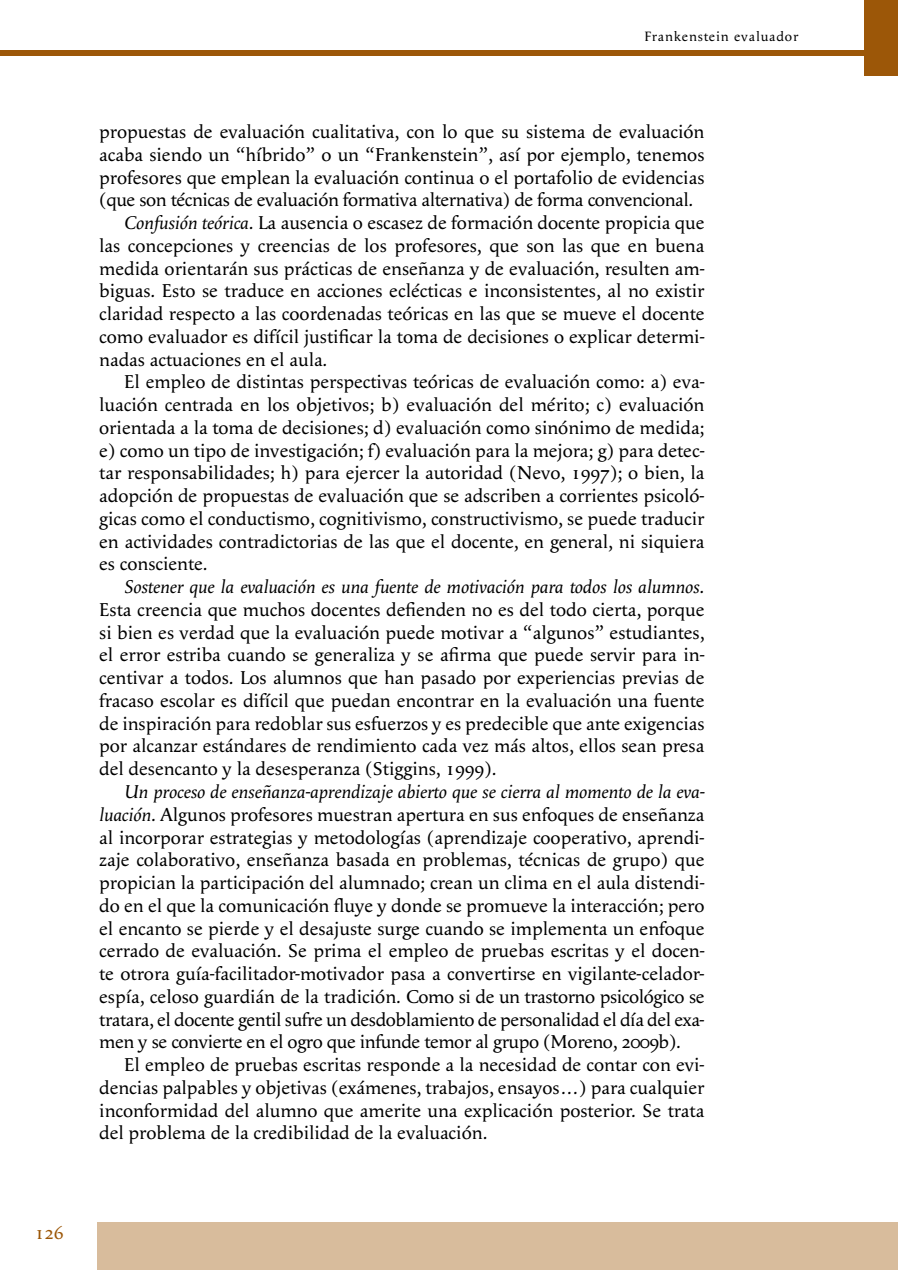
<style>
.page{position:relative;width:898px;height:1270px;background:#fff}
.page>*{position:absolute;margin:0;border:0;box-sizing:border-box;transform-origin:0 0}
.t1{font:19.25px/22.8px "Apolline";color:#000;text-align:justify}
.t2{font:19.25px "Apolline";letter-spacing:-.02em;color:#000}
.t3{font:italic 19.25px "Apolline";color:#000}
.t4{font:19.25px "Apolline";color:#9c5708}
.t5{font:14px "Apolline";letter-spacing:.06em;color:#000}
.s1{font-style:italic}
.s2{font-style:normal}
</style>
<div class="page">
<div style="left:864px;top:0;width:34px;height:75px;background:#9c5708"></div>
<div style="left:97px;top:1222px;width:801px;height:48px;background:#d8bc9c"></div>
<div style="left:0;top:51px;width:866px;height:5px;background:#9c5708"></div>
<p class="t4" style="left:35px;top:1221px;width:30px">126</p>
<p class="t5" style="left:644px;top:28px;width:155px">Frankenstein evaluador</p>
<p class="t1" style="left:99px;top:120px;width:607px">propuestas de evaluación cualitativa, con lo que su sistema de evaluación</p>
<p class="t1" style="left:99px;top:143px;width:607px">acaba siendo un “híbrido” o un “Frankenstein”, así por ejemplo, tenemos</p>
<p class="t1" style="left:99px;top:166px;width:607px">profesores que emplean la evaluación continua o el portafolio de evidencias</p>
<p class="t2" style="left:99px;top:189px;width:595px">(que son técnicas de evaluación formativa alternativa) de forma convencional.</p>
<p class="t1" style="left:124px;top:211px;width:582px"><span class="s1">Confusión teórica</span>. La ausencia o escasez de formación docente propicia que</p>
<p class="t1" style="left:99px;top:234px;width:607px">las concepciones y creencias de los profesores, que son las que en buena</p>
<p class="t1" style="left:99px;top:257px;width:607px">medida orientarán sus prácticas de enseñanza y de evaluación, resulten am-</p>
<p class="t1" style="left:99px;top:280px;width:607px">biguas. Esto se traduce en acciones eclécticas e inconsistentes, al no existir</p>
<p class="t1" style="left:99px;top:302px;width:607px">claridad respecto a las coordenadas teóricas en las que se mueve el docente</p>
<p class="t1" style="left:99px;top:325px;width:607px">como evaluador es difícil justificar la toma de decisiones o explicar determi-</p>
<p class="t1" style="left:99px;top:348px;width:230px">nadas actuaciones en el aula.</p>
<p class="t1" style="left:124px;top:371px;width:582px">El empleo de distintas perspectivas teóricas de evaluación como: a) eva-</p>
<p class="t1" style="left:99px;top:393px;width:607px">luación centrada en los objetivos; b) evaluación del mérito; c) evaluación</p>
<p class="t1" style="left:99px;top:416px;width:607px">orientada a la toma de decisiones; d) evaluación como sinónimo de medida;</p>
<p class="t1" style="left:99px;top:439px;width:607px">e) como un tipo de investigación; f) evaluación para la mejora; g) para detec-</p>
<p class="t1" style="left:99px;top:462px;width:607px">tar responsabilidades; h) para ejercer la autoridad (Nevo, 1997); o bien, la</p>
<p class="t1" style="left:99px;top:484px;width:607px">adopción de propuestas de evaluación que se adscriben a corrientes psicoló-</p>
<p class="t1" style="left:99px;top:507px;width:607px">gicas como el conductismo, cognitivismo, constructivismo, se puede traducir</p>
<p class="t1" style="left:99px;top:530px;width:607px">en actividades contradictorias de las que el docente, en general, ni siquiera</p>
<p class="t1" style="left:99px;top:553px;width:110px">es consciente.</p>
<p class="t3" style="left:124px;top:575px;width:582px">Sostener que la evaluación es una fuente de motivación para todos los alumnos<span class="s2">.</span></p>
<p class="t1" style="left:99px;top:598px;width:607px">Esta creencia que muchos docentes defienden no es del todo cierta, porque</p>
<p class="t1" style="left:99px;top:621px;width:607px">si bien es verdad que la evaluación puede motivar a “algunos” estudiantes,</p>
<p class="t1" style="left:99px;top:644px;width:607px">el error estriba cuando se generaliza y se afirma que puede servir para in-</p>
<p class="t1" style="left:99px;top:667px;width:607px">centivar a todos. Los alumnos que han pasado por experiencias previas de</p>
<p class="t1" style="left:99px;top:689px;width:607px">fracaso escolar es difícil que puedan encontrar en la evaluación una fuente</p>
<p class="t1" style="left:99px;top:712px;width:607px">de inspiración para redoblar sus esfuerzos y es predecible que ante exigencias</p>
<p class="t1" style="left:99px;top:735px;width:607px">por alcanzar estándares de rendimiento cada vez más altos, ellos sean presa</p>
<p class="t1" style="left:99px;top:758px;width:399px">del desencanto y la desesperanza (Stiggins, 1999).</p>
<p class="t1" style="left:99px;top:780px;width:607px;text-indent:25px"><span class="s1">Un proceso de enseñanza-aprendizaje abierto que se cierra al momento de la eva&shy;luación</span>. Algunos profesores muestran apertura en sus enfoques de enseñanza al incorporar estrategias y metodologías (aprendizaje cooperativo, aprendi&shy;zaje colaborativo, enseñanza basada en problemas, técnicas de grupo) que propician la participación del alumnado; crean un clima en el aula distendi&shy;do en el que la comunicación fluye y donde se promueve la interacción; pero el encanto se pierde y el desajuste surge cuando se implementa un enfoque cerrado de evaluación. Se prima el empleo de pruebas escritas y el docen&shy;te otrora guía-facilitador-motivador pasa a convertirse en vigilante-celador&shy;espía, celoso guardián de la tradición. Como si de un trastorno psicológico se tratara, el docente gentil sufre un desdoblamiento de personalidad el día del exa&shy;men y se convierte en el ogro que infunde temor al grupo (Moreno, 2009b).</p>
<p class="t1" style="left:99px;top:1053px;width:607px;text-indent:25px">El empleo de pruebas escritas responde a la necesidad de contar con evi&shy;dencias palpables y objetivas (exámenes, trabajos, ensayos…) para cualquier inconformidad del alumno que amerite una explicación posterior. Se trata del problema de la credibilidad de la evaluación.</p>
</div>
